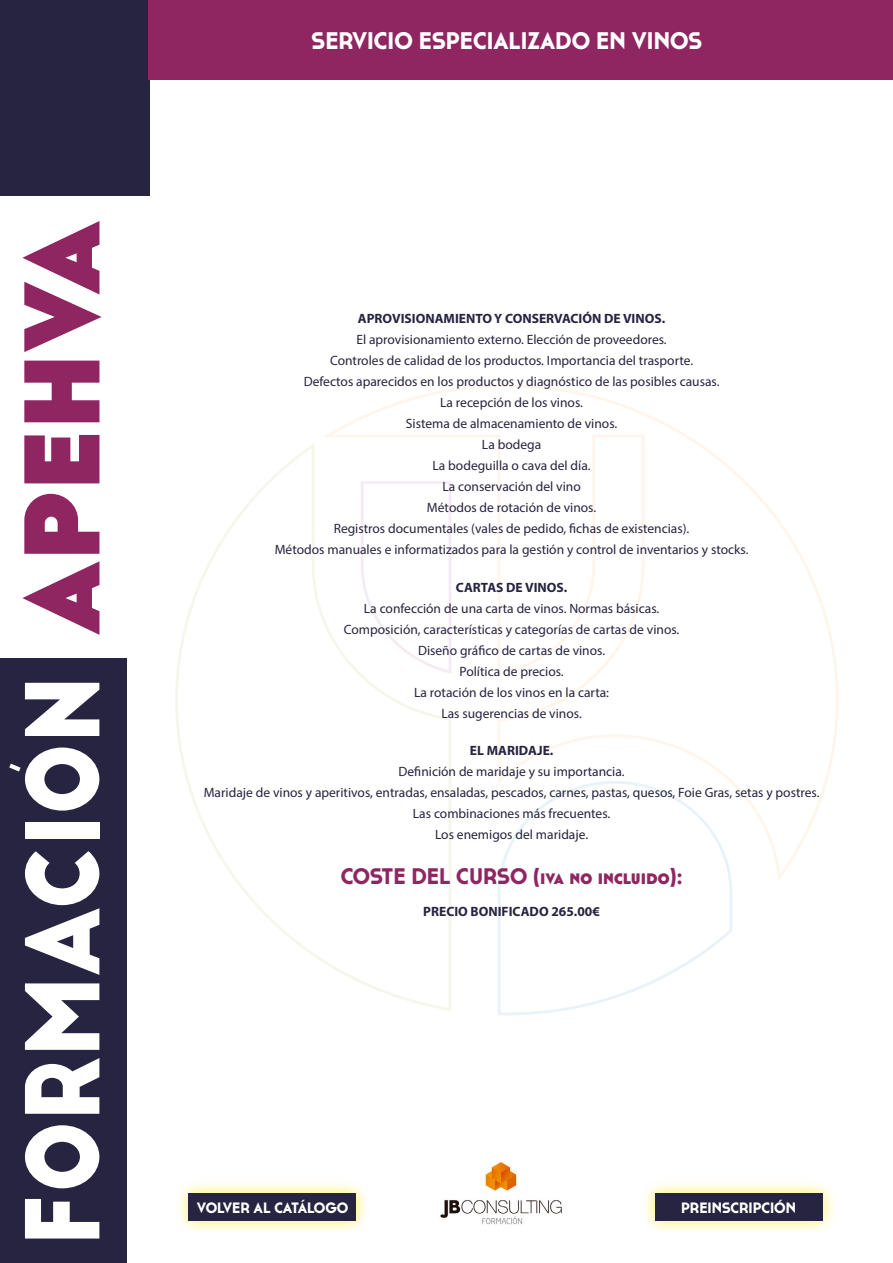
<style>
.page{position:relative;width:893px;height:1263px;background:#fff}
.page>*{position:absolute;margin:0;border:0;box-sizing:border-box;transform-origin:0 0}
.t1{font:700 24px "Cassannet";color:#fff}
.t2{font:700 22.5px "Cassannet";color:#8f2661}
.t3{font:700 15px "Cassannet";color:#fff}
.t4{font:13.5px/21px "Myriad Pro";color:#262440;text-align:center}
.t5{font:700 13.5px "Myriad Pro";color:#262440}
</style>
<div class="page">
<div style="left:0;top:0;width:150px;height:196px;background:#262440"></div>
<svg style="left:324px;top:384px;width:515px;height:497px"></svg>
<svg style="left:175px;top:443px;width:276px;height:567px"></svg>
<svg style="left:498px;top:781px;width:234px;height:234px"></svg>
<div style="left:0;top:658px;width:127px;height:605px;background:#262440"></div>
<svg style="left:25px;top:1199px;width:74px;height:39px"></svg>
<svg style="left:25px;top:1125px;width:74px;height:63px"></svg>
<svg style="left:25px;top:1058px;width:74px;height:56px"></svg>
<svg style="left:25px;top:983px;width:74px;height:67px"></svg>
<svg style="left:25px;top:851px;width:74px;height:124px"></svg>
<div style="left:25px;top:822px;width:74px;height:17px;background:#fff"></div>
<svg style="left:25px;top:683px;width:74px;height:53px"></svg>
<svg style="left:9px;top:747px;width:90px;height:63px"></svg>
<svg style="left:22px;top:561px;width:77px;height:74px"></svg>
<svg style="left:24px;top:494px;width:75px;height:60px"></svg>
<svg style="left:24px;top:435px;width:75px;height:48px;background:#9d4275"></svg>
<svg style="left:24px;top:361px;width:75px;height:61px"></svg>
<svg style="left:22px;top:221px;width:80px;height:131px"></svg>
<div style="left:149px;top:0;width:744px;height:79px;background:#8f2661"></div>
<img style="left:440px;top:1162px;width:122px;height:63px">
<div style="left:175px;top:1179px;width:195px;height:56px;background:#ffed00;opacity:.75"></div>
<div style="left:189px;top:1193px;width:167px;height:27px;background:#262440"></div>
<div style="left:641px;top:1179px;width:195px;height:56px;background:#ffed00;opacity:.75"></div>
<div style="left:655px;top:1193px;width:167px;height:27px;background:#262440"></div>
<h1 class="t1" style="left:312px;top:26px;width:392px">SERVICIO ESPECIALIZADO EN VINOS</h1>
<p class="t5" style="left:358px;top:310px;width:309px">APROVISIONAMIENTO Y CONSERVACIÓN DE VINOS.</p>
<p class="t4" style="left:275px;top:329px;width:475px">El aprovisionamiento externo. Elección de proveedores.<br>Controles de calidad de los productos. Importancia del trasporte.<br>Defectos aparecidos en los productos y diagnóstico de las posibles causas.<br>La recepción de los vinos.<br>Sistema de almacenamiento de vinos.<br>La bodega<br>La bodeguilla o cava del día.<br>La conservación del vino<br>Métodos de rotación de vinos.<br>Registros documentales (vales de pedido, fichas de existencias).<br>Métodos manuales e informatizados para la gestión y control de inventarios y stocks.</p>
<p class="t5" style="left:456px;top:578px;width:113px">CARTAS DE VINOS.</p>
<p class="t4" style="left:344px;top:597px;width:337px">La confección de una carta de vinos. Normas básicas.<br>Composición, características y categorías de cartas de vinos.<br>Diseño gráfico de cartas de vinos.<br>Política de precios.<br>La rotación de los vinos en la carta:<br>Las sugerencias de vinos.</p>
<p class="t5" style="left:470px;top:742px;width:85px">EL MARIDAJE.</p>
<p class="t4" style="left:204px;top:761px;width:617px">Definición de maridaje y su importancia.<br>Maridaje de vinos y aperitivos, entradas, ensaladas, pescados, carnes, pastas, quesos, Foie Gras, setas y postres.<br>Las combinaciones más frecuentes.<br>Los enemigos del maridaje.</p>
<h2 class="t2" style="left:341px;top:863px;width:343px">COSTE DEL CURSO (iva no incluido):</h2>
<p class="t5" style="left:423px;top:902px;width:178px">PRECIO BONIFICADO 265.00€</p>
<p class="t3" style="left:197px;top:1198px;width:153px">VOLVER AL CATÁLOGO</p>
<p class="t3" style="left:681px;top:1198px;width:116px">PREINSCRIPCIÓN</p>
</div>
